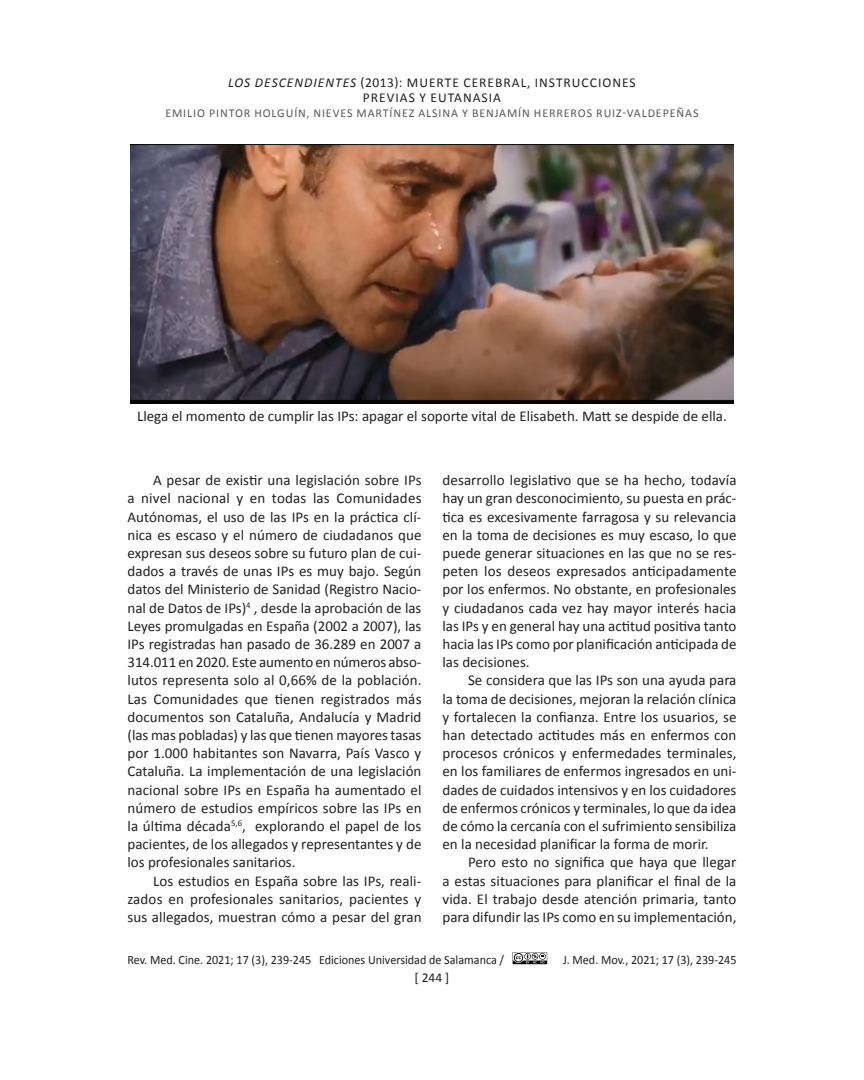
<style>
.page{position:relative;width:864px;height:1080px;background:#fff}
.page>*{position:absolute;margin:0;border:0;box-sizing:border-box;transform-origin:0 0}
.TX{font:15px/18.1px "Calibri";color:#231f20;text-align:justify}
.FigureCaption{font:15px "Calibri";color:#231f20}
.t1{font:13.5px/15px "Calibri";letter-spacing:.075em;color:#231f20;text-align:center}
.t2{font:12.75px "Calibri";color:#231f20;scale:.95 1}
.t3{font:12px "Calibri";letter-spacing:.075em;color:#57585a}
.s1{font-style:italic}
</style>
<div class="page">
<svg style="left:513px;top:952px;width:34px;height:12px"></svg>
<img style="left:130px;top:145px;width:604px;height:258px">
<p class="t1" style="left:228px;top:75px;width:409px"><span class="s1">LOS DESCENDIENTES</span> (2013): MUERTE CEREBRAL, INSTRUCCIONES<br>PREVIAS Y EUTANASIA</p>
<p class="t3" style="left:165px;top:106px;width:535px">EMILIO PINTOR HOLGUÍN, NIEVES MARTÍNEZ ALSINA Y BENJAMÍN HERREROS RUIZ-VALDEPEÑAS</p>
<p class="FigureCaption" style="left:137px;top:407px;width:591px">Llega el momento de cumplir las IPs: apagar el soporte vital de Elisabeth. Matt se despide de ella.</p>
<p class="TX" style="left:128px;top:471px;width:296px;text-indent:26px">A pesar de existir una legislación sobre IPs a nivel nacional y en todas las Comunidades Autónomas, el uso de las IPs en la práctica clí&shy;nica es escaso y el número de ciudadanos que expresan sus deseos sobre su futuro plan de cui&shy;dados a través de unas IPs es muy bajo. Según datos del Ministerio de Sanidad (Registro Nacio&shy;nal de Datos de IPs)<sup>4</sup> , desde la aprobación de las Leyes promulgadas en España (2002 a 2007), las IPs registradas han pasado de 36.289 en 2007 a 314.011 en 2020. Este aumento en números abso&shy;lutos representa solo al 0,66% de la población.<br>Las Comunidades que tienen registrados más documentos son Cataluña, Andalucía y Madrid (las mas pobladas) y las que tienen mayores tasas por 1.000 habitantes son Navarra, País Vasco y Cataluña. La implementación de una legislación nacional sobre IPs en España ha aumentado el número de estudios empíricos sobre las IPs en la última década<sup>5,6</sup>, explorando el papel de los pacientes, de los allegados y representantes y de los profesionales sanitarios.</p>
<p class="TX" style="left:128px;top:872px;width:296px;text-indent:26px">Los estudios en España sobre las IPs, reali&shy;zados en profesionales sanitarios, pacientes y sus allegados, muestran cómo a pesar del gran</p>
<p class="TX" style="left:442px;top:471px;width:296px">desarrollo legislativo que se ha hecho, todavía hay un gran desconocimiento, su puesta en prác&shy;tica es excesivamente farragosa y su relevancia en la toma de decisiones es muy escaso, lo que puede generar situaciones en las que no se res&shy;peten los deseos expresados anticipadamente por los enfermos. No obstante, en profesionales y ciudadanos cada vez hay mayor interés hacia las IPs y en general hay una actitud positiva tanto hacia las IPs como por planificación anticipada de las decisiones.</p>
<p class="TX" style="left:442px;top:671px;width:296px;text-indent:26px">Se considera que las IPs son una ayuda para la toma de decisiones, mejoran la relación clínica y fortalecen la confianza. Entre los usuarios, se han detectado actitudes más en enfermos con procesos crónicos y enfermedades terminales, en los familiares de enfermos ingresados en uni&shy;dades de cuidados intensivos y en los cuidadores de enfermos crónicos y terminales, lo que da idea de cómo la cercanía con el sufrimiento sensibiliza en la necesidad planificar la forma de morir.</p>
<p class="TX" style="left:442px;top:853px;width:296px;text-indent:26px">Pero esto no significa que haya que llegar a estas situaciones para planificar el final de la vida. El trabajo desde atención primaria, tanto para difundir las IPs como en su implementación,</p>
<p class="t2" style="left:128px;top:952px;width:398px">Rev. Med. Cine. 2021; 17 (3), 239-245 Ediciones Universidad de Salamanca /</p>
<p class="t2" style="left:563px;top:952px;width:184px">J. Med. Mov., 2021; 17 (3), 239-245</p>
<p class="t1" style="left:415px;top:970px;width:36px">[ 244 ]</p>
</div>
